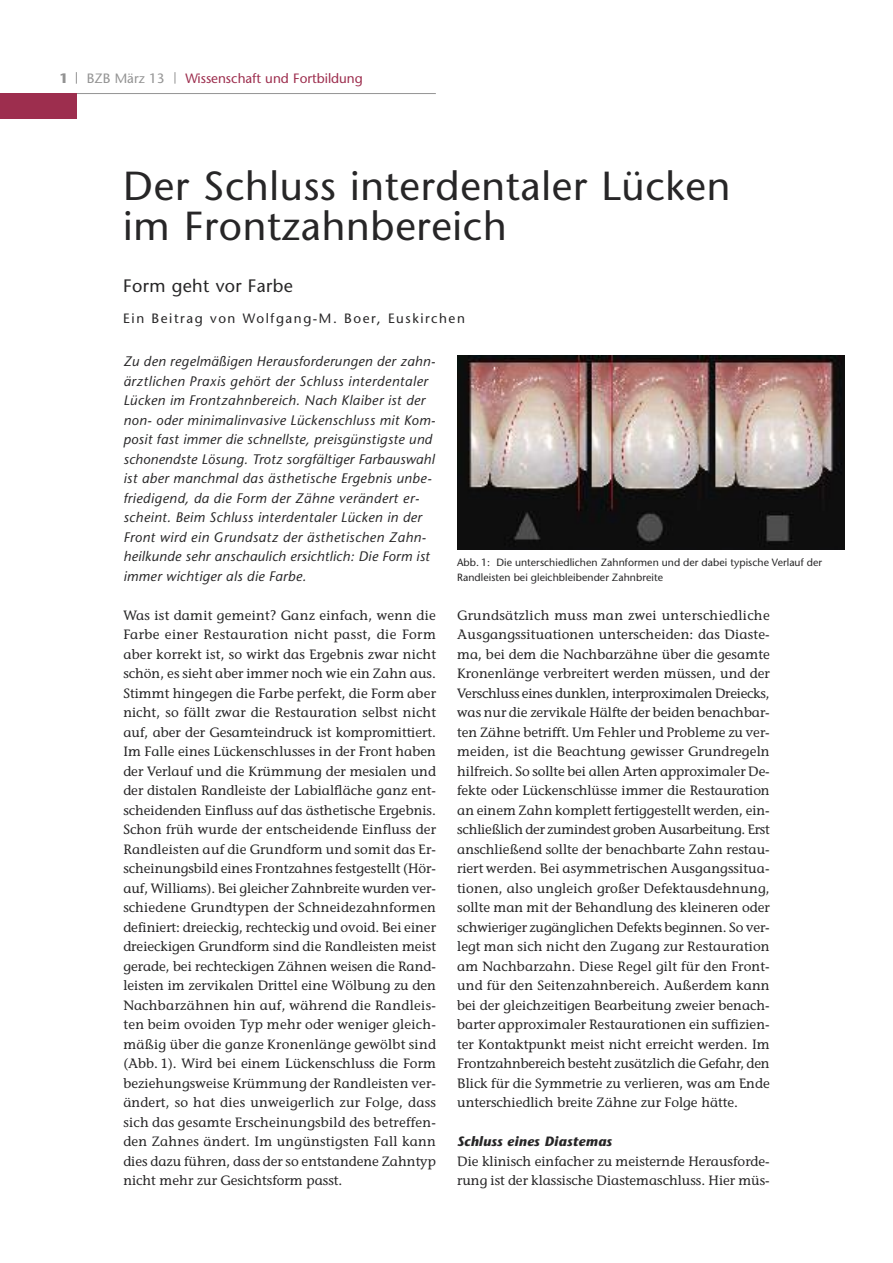
<style>
.page{position:relative;width:893px;height:1263px;background:#fff}
.page>*{position:absolute;margin:0;border:0;box-sizing:border-box;transform-origin:0 0}
.t1{font:40.5px/40.5px "Stone Sans";letter-spacing:.015em;color:#272627}
.t2{font:18px "Stone Sans";letter-spacing:.015em;color:#272627}
.t3{font:italic 13.8px/19.5px "Stone Sans";letter-spacing:.03em;color:#272627}
.t4{font:13.5px/19.5px "Stone Informal";color:#272627;text-align:justify}
.t5{font:13.5px "Stone Sans";letter-spacing:.115em;color:#272627}
.t6{font:13.5px "Stone Sans";color:#9d2e4e}
.t7{font:italic 700 13.5px "Stone Sans";letter-spacing:.02em;color:#272627}
.t8{font:13.5px "Stone Sans";color:#939393}
.t9{font:700 13.5px "Stone Sans";color:#939393}
.t10{font:10.5px/15px "Stone Sans";letter-spacing:.005em;color:#272627}
</style>
<div class="page">
<svg style="left:76px;top:72px;width:1px;height:12px"></svg>
<svg style="left:175px;top:72px;width:1px;height:12px"></svg>
<hr style="left:0;top:93px;width:436px;height:1px;background:#939393">
<div style="left:0;top:93px;width:77px;height:26px;background:#9d2e4e"></div>
<img style="left:457px;top:356px;width:387px;height:193px">
<p class="t9" style="left:60px;top:73px;width:10px">1</p>
<p class="t8" style="left:87px;top:73px;width:79px">BZB März 13</p>
<p class="t6" style="left:185px;top:73px;width:179px">Wissenschaft und Fortbildung</p>
<h1 class="t1" style="left:123px;top:170px;width:609px">Der Schluss interdentaler Lücken im Frontzahnbereich</h1>
<h2 class="t2" style="left:123px;top:279px;width:171px">Form geht vor Farbe</h2>
<p class="t5" style="left:123px;top:313px;width:343px">Ein Beitrag von Wolfgang-M. Boer, Euskirchen</p>
<p class="t3" style="left:123px;top:353px;width:314px">Zu den regelmäßigen Herausforderungen der zahn&shy;ärztlichen Praxis gehört der Schluss interdentaler Lücken im Frontzahnbereich. Nach Klaiber ist der non- oder minimalinvasive Lückenschluss mit Kom&shy;posit fast immer die schnellste, preisgünstigste und schonendste Lösung. Trotz sorgfältiger Farbauswahl ist aber manchmal das ästhetische Ergebnis unbe&shy;friedigend, da die Form der Zähne verändert er&shy;scheint. Beim Schluss interdentaler Lücken in der Front wird ein Grundsatz der ästhetischen Zahn&shy;heilkunde sehr anschaulich ersichtlich: Die Form ist immer wichtiger als die Farbe.</p>
<p class="t4" style="left:123px;top:605px;width:314px">Was ist damit gemeint? Ganz einfach, wenn die Farbe einer Restauration nicht passt, die Form aber korrekt ist, so wirkt das Ergebnis zwar nicht schön, es sieht aber immer noch wie ein Zahn aus.<br>Stimmt hingegen die Farbe perfekt, die Form aber nicht, so fällt zwar die Restauration selbst nicht auf, aber der Gesamteindruck ist kompromittiert.<br>Im Falle eines Lückenschlusses in der Front haben der Verlauf und die Krümmung der mesialen und der distalen Randleiste der Labialfläche ganz ent&shy;scheidenden Einfluss auf das ästhetische Ergebnis.<br>Schon früh wurde der entscheidende Einfluss der Randleisten auf die Grundform und somit das Er&shy;scheinungsbild eines Frontzahnes festgestellt (Hör&shy;auf, Williams). Bei gleicher Zahnbreite wurden ver&shy;schiedene Grundtypen der Schneidezahnformen definiert: dreieckig, rechteckig und ovoid. Bei einer dreieckigen Grundform sind die Randleisten meist gerade, bei rechteckigen Zähnen weisen die Rand&shy;leisten im zervikalen Drittel eine Wölbung zu den Nachbarzähnen hin auf, während die Randleis&shy;ten beim ovoiden Typ mehr oder weniger gleich&shy;mäßig über die ganze Kronenlänge gewölbt sind (Abb. 1). Wird bei einem Lückenschluss die Form beziehungsweise Krümmung der Randleisten ver&shy;ändert, so hat dies unweigerlich zur Folge, dass sich das gesamte Erscheinungsbild des betreffen&shy;den Zahnes ändert. Im ungünstigsten Fall kann dies dazu führen, dass der so entstandene Zahntyp nicht mehr zur Gesichtsform passt.</p>
<p class="t4" style="left:457px;top:605px;width:314px">Grundsätzlich muss man zwei unterschiedliche Ausgangssituationen unterscheiden: das Diaste&shy;ma, bei dem die Nachbarzähne über die gesamte Kronenlänge verbreitert werden müssen, und der Verschluss eines dunklen, interproximalen Dreiecks, was nur die zervikale Hälfte der beiden benachbar&shy;ten Zähne betrifft. Um Fehler und Probleme zu ver&shy;meiden, ist die Beachtung gewisser Grundregeln hilfreich. So sollte bei allen Arten approximaler De&shy;fekte oder Lückenschlüsse immer die Restauration an einem Zahn komplett fertiggestellt werden, ein&shy;schließlich der zumindest groben Ausarbeitung. Erst anschließend sollte der benachbarte Zahn restau&shy;riert werden. Bei asymmetrischen Ausgangssitua&shy;tionen, also ungleich großer Defektausdehnung, sollte man mit der Behandlung des kleineren oder schwieriger zugänglichen Defekts beginnen. So ver&shy;legt man sich nicht den Zugang zur Restauration am Nachbarzahn. Diese Regel gilt für den Front&shy;und für den Seitenzahnbereich. Außerdem kann bei der gleichzeitigen Bearbeitung zweier benach&shy;barter approximaler Restaurationen ein suffizien&shy;ter Kontaktpunkt meist nicht erreicht werden. Im Frontzahnbereich besteht zusätzlich die Gefahr, den Blick für die Symmetrie zu verlieren, was am Ende unterschiedlich breite Zähne zur Folge hätte.</p>
<p class="t10" style="left:457px;top:556px;width:366px">Abb. 1: Die unterschiedlichen Zahnformen und der dabei typische Verlauf der<br>Randleisten bei gleichbleibender Zahnbreite</p>
<p class="t7" style="left:457px;top:1136px;width:156px">Schluss eines Diastemas</p>
<p class="t4" style="left:457px;top:1151px;width:314px">Die klinisch einfacher zu meisternde Herausforde&shy;rung ist der klassische Diastemaschluss. Hier müs-</p>
</div>
